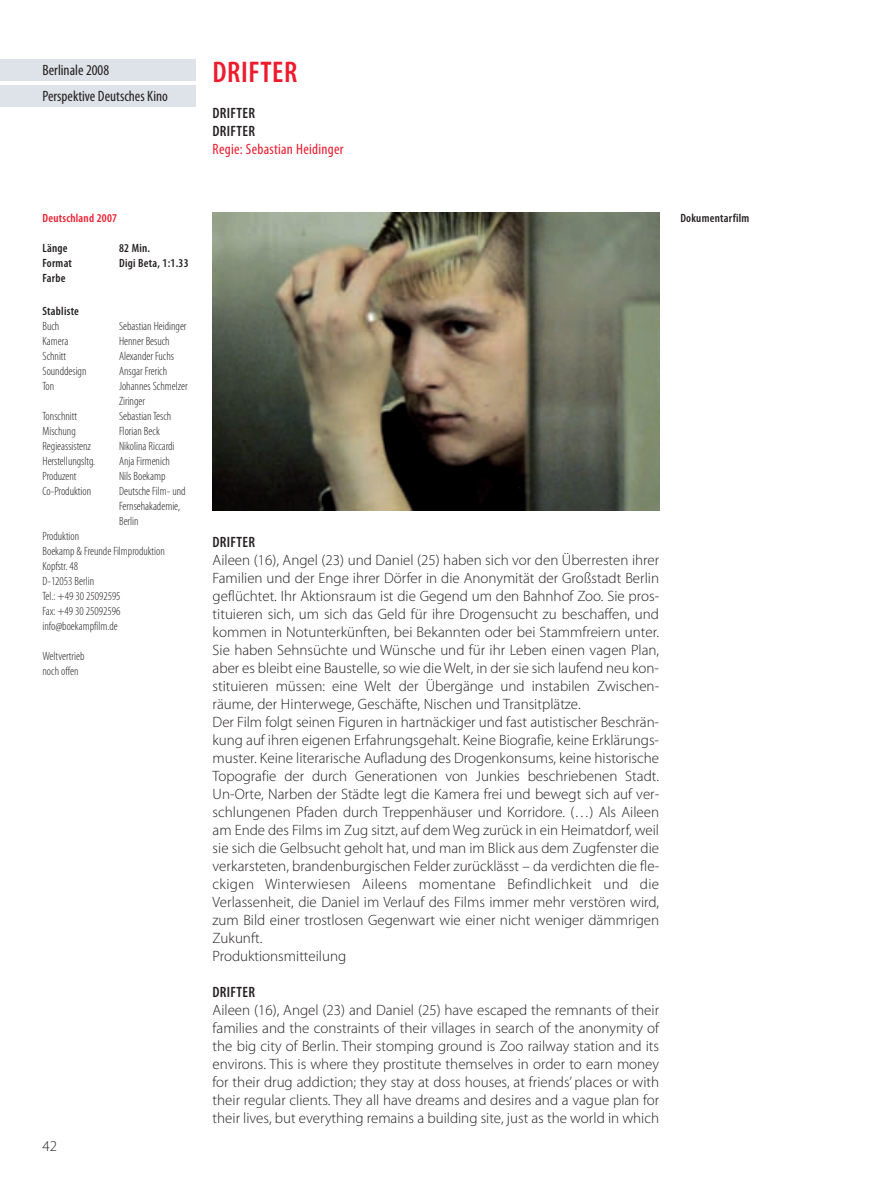
<style>
.page{position:relative;width:893px;height:1191px;background:#fff}
.page>*{position:absolute;margin:0;border:0;box-sizing:border-box;transform-origin:0 0}
.t1{font:600 condensed 30px "Myriad Pro";letter-spacing:.02em;color:#ee1b2d}
.t2{font:300 15px/18px "Myriad Pro";color:#231f20}
.t3{font:condensed 15px/25.5px "Myriad Pro";color:#231f20}
.t4{font:600 condensed 15px/18px "Myriad Pro";letter-spacing:.02em;color:#231f20}
.t5{font:condensed 15px "Myriad Pro";letter-spacing:.02em;color:#ee1b2d}
.t6{font:300 condensed 12px/15px "Myriad Pro";color:#231f20}
.t7{font:600 condensed 12px "Myriad Pro";letter-spacing:.02em;color:#231f20}
.t8{font:600 condensed 12px "Myriad Pro";letter-spacing:.02em;color:#ee1b2d}
</style>
<div class="page">
<svg style="left:0;top:59px;width:660px;height:452px"></svg>
<p class="t3" style="left:43px;top:59px;width:127px">Berlinale 2008<br>Perspektive Deutsches Kino</p>
<p class="t8" style="left:43px;top:214px;width:76px">Deutschland 2007</p>
<p class="t7" style="left:43px;top:244px;width:27px">Länge</p>
<p class="t7" style="left:119px;top:244px;width:33px">82 Min.</p>
<p class="t7" style="left:43px;top:259px;width:31px">Format</p>
<p class="t7" style="left:119px;top:259px;width:71px">Digi Beta, 1:1.33</p>
<p class="t7" style="left:43px;top:274px;width:24px">Farbe</p>
<p class="t7" style="left:43px;top:307px;width:38px">Stabliste</p>
<p class="t6" style="left:43px;top:319px;width:18px">Buch</p>
<p class="t6" style="left:119px;top:319px;width:69px">Sebastian Heidinger</p>
<p class="t6" style="left:43px;top:334px;width:27px">Kamera</p>
<p class="t6" style="left:119px;top:334px;width:52px">Henner Besuch</p>
<p class="t6" style="left:43px;top:349px;width:25px">Schnitt</p>
<p class="t6" style="left:119px;top:349px;width:57px">Alexander Fuchs</p>
<p class="t6" style="left:43px;top:364px;width:46px">Sounddesign</p>
<p class="t6" style="left:119px;top:364px;width:50px">Ansgar Frerich</p>
<p class="t6" style="left:43px;top:379px;width:13px">Ton</p>
<p class="t6" style="left:119px;top:379px;width:70px">Johannes Schmelzer<br>Ziringer</p>
<p class="t6" style="left:43px;top:409px;width:36px">Tonschnitt</p>
<p class="t6" style="left:119px;top:409px;width:54px">Sebastian Tesch</p>
<p class="t6" style="left:43px;top:424px;width:35px">Mischung</p>
<p class="t6" style="left:119px;top:424px;width:42px">Florian Beck</p>
<p class="t6" style="left:43px;top:439px;width:50px">Regieassistenz</p>
<p class="t6" style="left:119px;top:439px;width:57px">Nikolina Riccardi</p>
<p class="t6" style="left:43px;top:454px;width:54px">Herstellungsltg.</p>
<p class="t6" style="left:119px;top:454px;width:52px">Anja Firmenich</p>
<p class="t6" style="left:43px;top:469px;width:35px">Produzent</p>
<p class="t6" style="left:119px;top:469px;width:48px">Nils Boekamp</p>
<p class="t6" style="left:43px;top:484px;width:50px">Co-Produktion</p>
<p class="t6" style="left:119px;top:484px;width:68px">Deutsche Film- und<br>Fernsehakademie,<br>Berlin</p>
<p class="t6" style="left:43px;top:529px;width:124px">Produktion<br>Boekamp &amp; Freunde Filmproduktion<br>Kopfstr. 48<br>D-12053 Berlin<br>Tel.: +49 30 25092595<br>Fax: +49 30 25092596 info@boekampfilm.de</p>
<p class="t6" style="left:43px;top:649px;width:44px">Weltvertrieb noch offen</p>
<p class="t2" style="left:43px;top:1138px;width:16px">42</p>
<h1 class="t1" style="left:213px;top:62px;width:86px">DRIFTER</h1>
<p class="t4" style="left:213px;top:105px;width:44px">DRIFTER<br>DRIFTER</p>
<p class="t5" style="left:213px;top:144px;width:132px">Regie: Sebastian Heidinger</p>
<p class="t7" style="left:680px;top:214px;width:70px">Dokumentarfilm</p>
<p class="t4" style="left:213px;top:534px;width:44px">DRIFTER</p>
<p class="t2" style="left:213px;top:552px;width:448px">Aileen (16), Angel (23) und Daniel (25) haben sich vor den Überresten ihrer Familien und der Enge ihrer Dörfer in die Anonymität der Großstadt Berlin geflüchtet. Ihr Aktionsraum ist die Gegend um den Bahnhof Zoo. Sie pros&shy;tituieren sich, um sich das Geld für ihre Drogensucht zu beschaffen, und kommen in Notunterkünften, bei Bekannten oder bei Stammfreiern unter.<br>Sie haben Sehnsüchte und Wünsche und für ihr Leben einen vagen Plan, aber es bleibt eine Baustelle, so wie die Welt, in der sie sich laufend neu kon&shy;stituieren müssen: eine Welt der Übergänge und instabilen Zwi schen - räume, der Hinterwege, Geschäfte, Nischen und Transitplätze.<br>Der Film folgt seinen Figuren in hartnäckiger und fast autistischer Beschrän - kung auf ihren eigenen Erfahrungsgehalt. Keine Biografie, keine Erklärungs - muster. Keine literarische Aufladung des Drogenkonsums, keine historische Topografie der durch Generationen von Junkies beschriebenen Stadt.<br>Un-Orte, Narben der Städte legt die Kamera frei und bewegt sich auf ver&shy;schlungenen Pfaden durch Treppenhäuser und Korridore. (…) Als Aileen am Ende des Films im Zug sitzt, auf dem Weg zurück in ein Heimatdorf, weil sie sich die Gelbsucht geholt hat, und man im Blick aus dem Zugfenster die verkarsteten, brandenburgischen Felder zurücklässt – da verdichten die fle&shy;ckigen Winterwiesen Aileens momentane Befindlichkeit und die Verlassenheit, die Daniel im Verlauf des Films immer mehr verstören wird, zum Bild einer trostlosen Gegenwart wie einer nicht weniger dämmrigen Zukunft.<br>Produktionsmitteilung</p>
<p class="t4" style="left:213px;top:984px;width:44px">DRIFTER</p>
<p class="t2" style="left:213px;top:1002px;width:448px;text-align:justify">Aileen (16), Angel (23) and Daniel (25) have escaped the remnants of their families and the constraints of their villages in search of the anonymity of the big city of Berlin. Their stomping ground is Zoo railway station and its environs. This is where they prostitute themselves in order to earn money for their drug addiction; they stay at doss houses, at friends’ places or with their regular clients. They all have dreams and desires and a vague plan for their lives, but everything remains a building site, just as the world in which</p>
</div>
